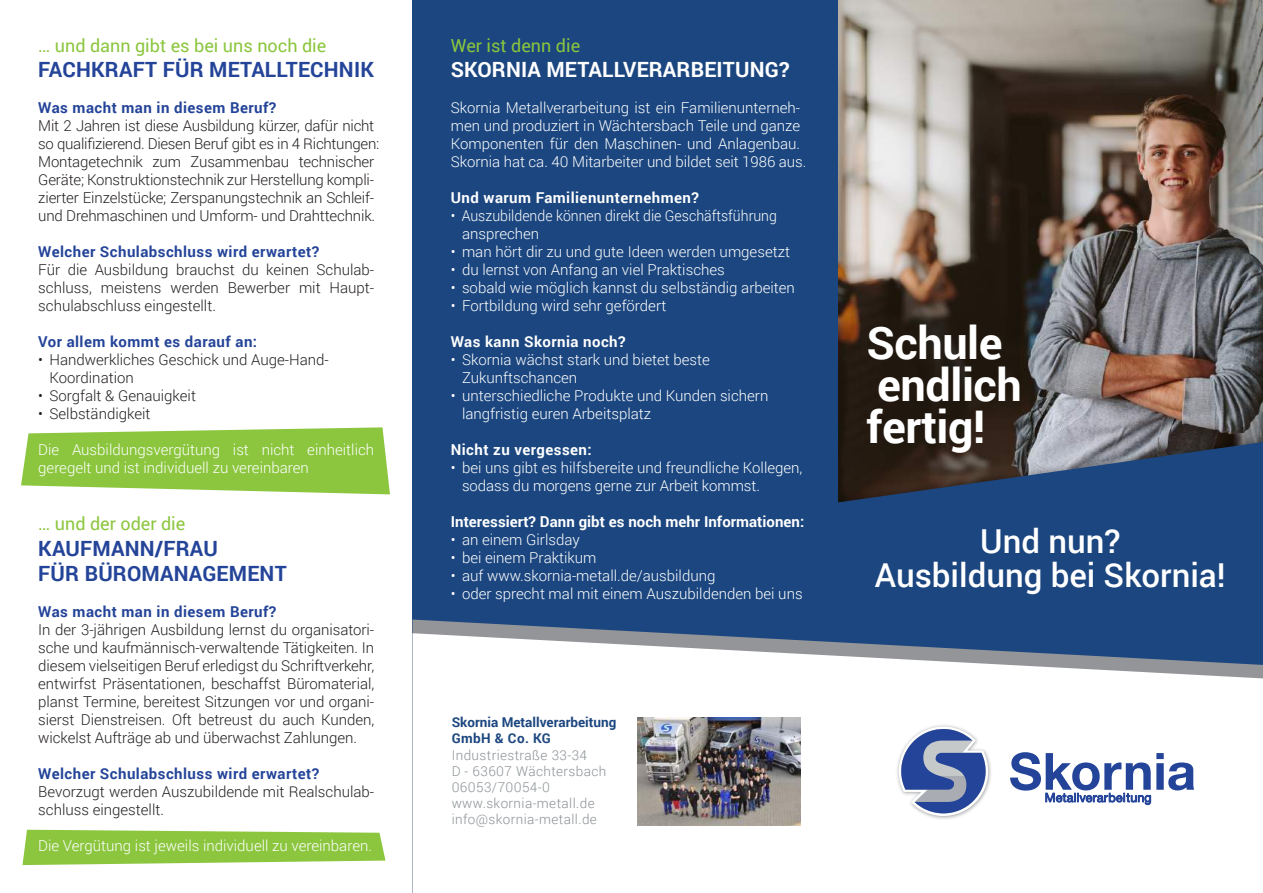
<style>
.page{position:relative;width:1263px;height:893px;background:#fff}
.page>*{position:absolute;margin:0;border:0;box-sizing:border-box;transform-origin:0 0}
.t1{font:700 45px/42px "Roboto";letter-spacing:-.01em;color:#fff}
.t2{font:500 33px/34.5px "Roboto";color:#fff;text-align:center}
.t3{font:700 21px/25.2px "Roboto";letter-spacing:.01em;color:#244499}
.t4{font:700 21px "Roboto";letter-spacing:.01em;color:#fff}
.t5{font:18px "Roboto";color:#8bc63e}
.t6{font:300 15px/18px "Roboto";letter-spacing:-.01em;color:#231f20}
.t7{font:300 15px/18px "Roboto";color:#fff}
.t8{font:700 15px "Roboto";letter-spacing:.03em;color:#244499}
.t9{font:700 15px "Roboto";letter-spacing:.03em;color:#fff}
.t10{font:300 15px/18px "Roboto";color:#fff;scale:.94 1}
.t11{font:700 15px "Roboto";letter-spacing:.005em;color:#fff}
.t12{font:300 13.5px/16.2px "Roboto";letter-spacing:.03em;color:#8b9295}
.t13{font:700 13.5px/16.2px "Roboto";color:#1b467f}
</style>
<div class="page">
<svg style="left:21px;top:427px;width:369px;height:67px;background:#9acd57"></svg>
<svg style="left:23px;top:830px;width:362px;height:35px;background:#97cc52"></svg>
<img style="left:838px;top:0;width:425px;height:429px">
<img style="left:838px;top:429px;width:425px;height:13px">
<svg style="left:838px;top:442px;width:425px;height:178px;background:#234574"></svg>
<div style="left:412px;top:0;width:426px;height:893px;background:#1b467f"></div>
<svg style="left:412px;top:620px;width:851px;height:13px"></svg>
<svg style="left:412px;top:633px;width:851px;height:260px;fill:#fff"></svg>
<img style="left:895px;top:723px;width:98px;height:97px">
<svg style="left:899px;top:727px;width:89px;height:89px"></svg>
<svg style="left:1010px;top:752px;width:184px;height:53px"></svg>
<img style="left:638px;top:717px;width:162px;height:108px">
<p class="t5" style="left:38px;top:33px;width:290px">… und dann gibt es bei uns noch die</p>
<h3 class="t3" style="left:38px;top:56px;width:337px">FACHKRAFT FÜR METALLTECHNIK</h3>
<p class="t8" style="left:38px;top:97px;width:240px">Was macht man in diesem Beruf?</p>
<p class="t6" style="left:38px;top:116px;width:342px">Mit 2 Jahren ist diese Ausbildung kürzer, dafür nicht so qualifizierend. Diesen Beruf gibt es in 4 Richtungen:<br>Montagetechnik zum Zusammenbau technischer Geräte; Konstruktionstechnik zur Herstellung kompli&shy;zierter Einzelstücke; Zerspanungstechnik an Schleif&shy;und Drehmaschinen und Umform- und Drahttechnik.</p>
<p class="t8" style="left:38px;top:241px;width:282px">Welcher Schulabschluss wird erwartet?</p>
<p class="t6" style="left:38px;top:260px;width:337px;text-align:justify">Für die Ausbildung brauchst du keinen Schulab&shy;schluss, meistens werden Bewerber mit Haupt&shy;schulabschluss eingestellt.</p>
<p class="t8" style="left:38px;top:331px;width:220px">Vor allem kommt es darauf an:</p>
<p class="t6" style="left:50px;top:350px;width:281px;text-indent:-11px">• Handwerkliches Geschick und Auge-Hand-<br>Koordination</p>
<p class="t6" style="left:38px;top:386px;width:159px">• Sorgfalt &amp; Genauigkeit</p>
<p class="t6" style="left:38px;top:404px;width:114px">• Selbständigkeit</p>
<p class="t7" style="left:38px;top:440px;width:337px">Die Ausbildungsvergütung ist nicht einheitlich geregelt und ist individuell zu vereinbaren</p>
<p class="t5" style="left:38px;top:511px;width:149px">… und der oder die</p>
<h3 class="t3" style="left:38px;top:535px;width:250px">KAUFMANN/FRAU<br>FÜR BÜROMANAGEMENT</h3>
<p class="t8" style="left:38px;top:601px;width:240px">Was macht man in diesem Beruf?</p>
<p class="t6" style="left:38px;top:620px;width:337px;text-align:justify">In der 3-jährigen Ausbildung lernst du organisatori&shy;sche und kaufmännisch-verwaltende Tätigkeiten. In diesem vielseitigen Beruf erledigst du Schriftverkehr, entwirfst Präsentationen, beschaffst Büromaterial, planst Termine, bereitest Sitzungen vor und organi&shy;sierst Dienstreisen. Oft betreust du auch Kunden, wickelst Aufträge ab und überwachst Zahlungen.</p>
<p class="t8" style="left:38px;top:763px;width:282px">Welcher Schulabschluss wird erwartet?</p>
<p class="t6" style="left:38px;top:782px;width:337px">Bevorzugt werden Auszubildende mit Realschulab&shy;schluss eingestellt.</p>
<p class="t7" style="left:38px;top:836px;width:335px">Die Vergütung ist jeweils individuell zu vereinbaren.</p>
<p class="t5" style="left:451px;top:33px;width:131px">Wer ist denn die</p>
<h3 class="t4" style="left:451px;top:55px;width:340px">SKORNIA METALLVERARBEITUNG?</h3>
<p class="t7" style="left:451px;top:98px;width:357px">Skornia Metallverarbeitung ist ein Familienunterneh&shy;men und produziert in Wächtersbach Teile und ganze Komponenten für den Maschinen- und Anlagenbau.<br>Skornia hat ca. 40 Mitarbeiter und bildet seit 1986 aus.</p>
<p class="t9" style="left:451px;top:187px;width:250px">Und warum Familienunternehmen?</p>
<p class="t10" style="left:462px;top:206px;width:337px;text-indent:-11px">• Auszubildende können direkt die Geschäftsführung ansprechen</p>
<p class="t7" style="left:451px;top:242px;width:341px">• man hört dir zu und gute Ideen werden umgesetzt</p>
<p class="t7" style="left:451px;top:260px;width:276px">• du lernst von Anfang an viel Praktisches</p>
<p class="t7" style="left:451px;top:278px;width:346px">• sobald wie möglich kannst du selbständig arbeiten</p>
<p class="t7" style="left:451px;top:296px;width:217px">• Fortbildung wird sehr gefördert</p>
<p class="t9" style="left:451px;top:331px;width:176px">Was kann Skornia noch?</p>
<p class="t7" style="left:462px;top:350px;width:249px;text-indent:-11px">• Skornia wächst stark und bietet beste<br>Zukunftschancen</p>
<p class="t7" style="left:462px;top:386px;width:308px;text-indent:-11px">• unterschiedliche Produkte und Kunden sichern langfristig euren Arbeitsplatz</p>
<p class="t9" style="left:451px;top:439px;width:143px">Nicht zu vergessen:</p>
<p class="t7" style="left:462px;top:458px;width:342px;text-indent:-11px">• bei uns gibt es hilfsbereite und freundliche Kollegen, sodass du morgens gerne zur Arbeit kommst.</p>
<p class="t11" style="left:451px;top:511px;width:355px">Interessiert? Dann gibt es noch mehr Informationen:</p>
<p class="t7" style="left:451px;top:530px;width:130px">• an einem Girlsday</p>
<p class="t7" style="left:451px;top:548px;width:147px">• bei einem Praktikum</p>
<p class="t7" style="left:451px;top:566px;width:266px">• auf www.skornia-metall.de/ausbildung</p>
<p class="t7" style="left:451px;top:584px;width:353px">• oder sprecht mal mit einem Auszubildenden bei uns</p>
<p class="t13" style="left:452px;top:714px;width:166px">Skornia Metallverarbeitung<br>GmbH &amp; Co. KG</p>
<p class="t12" style="left:452px;top:746px;width:156px">Industriestraße 33-34<br>D - 63607 Wächtersbach<br>06053/70054-0 www.skornia-metall.de info@skornia-metall.de</p>
<h1 class="t1" style="left:866px;top:320px;width:157px">Schule endlich fertig!</h1>
<h2 class="t2" style="left:875px;top:522px;width:352px">Und nun?<br>Ausbildung bei Skornia!</h2>
</div>
